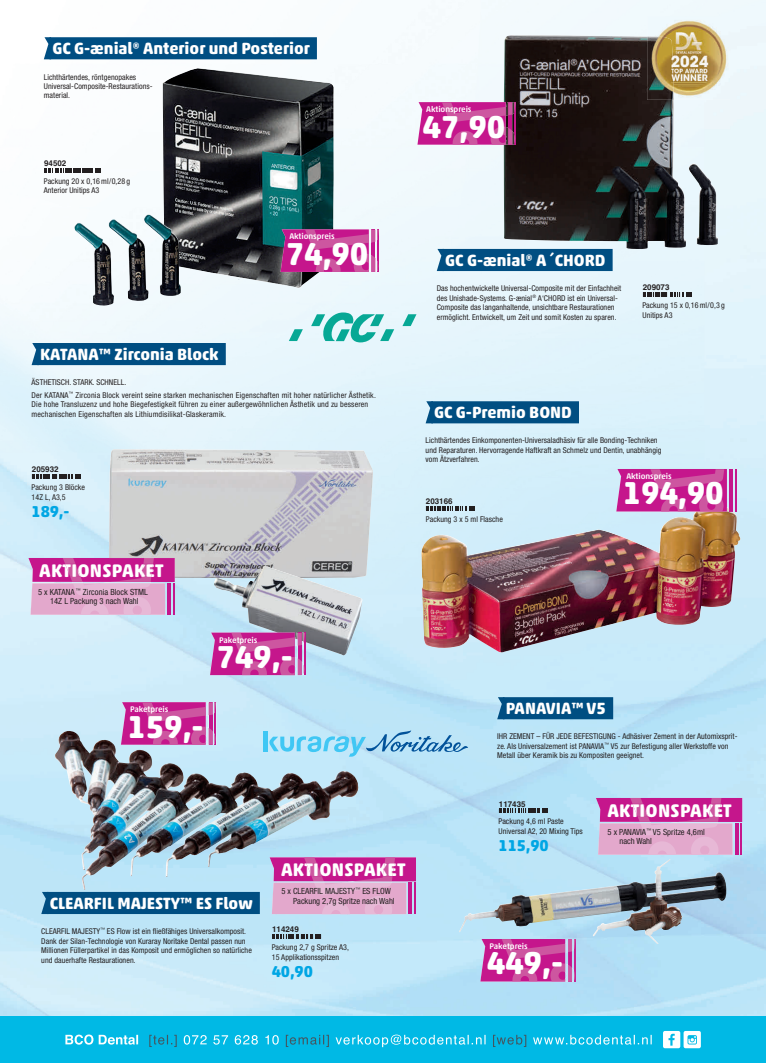
<style>
.page{position:relative;width:766px;height:1063px;background:#fff}
.page>*{position:absolute;margin:0;border:0;box-sizing:border-box;transform-origin:0 0}
.t1{font:700 32.2px "Akko Rounded Pro";letter-spacing:-.01em;color:#fff}
.t2{font:700 18.5px "Akko Rounded Pro";letter-spacing:.015em;color:#fff}
.t3{font:700 16.5px "Akko Rounded Pro";color:#fff}
.t4{font:700 16px "Akko Rounded Pro";color:#00a6e4}
.t5{font:condensed 8.5px/9.5px "Helvetica Neue LT Pro";color:#231f20}
.t6{font:500 8.3px "Akko Rounded Pro";letter-spacing:-.01em;color:#fff}
.t7{font:condensed 8px/9.5px "Helvetica Neue LT Pro";letter-spacing:.005em;color:#231f20}
.t8{font:700 8px "Helvetica";color:#231f20}
</style>
<div class="page">
<img style="left:0;top:59px;width:169px;height:393px">
<img style="left:704px;top:26px;width:61px;height:990px">
<img style="left:312px;top:97px;width:213px;height:355px">
<img style="left:668px;top:249px;width:36px;height:220px">
<img style="left:525px;top:249px;width:143px;height:258px">
<img style="left:0;top:452px;width:133px;height:564px">
<img style="left:133px;top:578px;width:143px;height:438px">
<img style="left:347px;top:594px;width:106px;height:422px">
<img style="left:561px;top:652px;width:143px;height:364px">
<img style="left:276px;top:655px;width:71px;height:361px">
<img style="left:453px;top:652px;width:108px;height:364px">
<svg style="left:402px;top:314px;width:14px;height:12px"></svg>
<svg style="left:311px;top:312px;width:83px;height:30px;background:#85d3ce"></svg>
<svg style="left:289px;top:329px;width:14px;height:12px"></svg>
<div style="left:442px;top:249px;width:170px;height:22px;background:#004e82"></div>
<svg style="left:436px;top:249px;width:6px;height:22px"></svg>
<img style="left:503px;top:35px;width:214px;height:214px">
<div style="left:431px;top:401px;width:148px;height:22px;background:#004e82"></div>
<svg style="left:425px;top:401px;width:8px;height:22px"></svg>
<img style="left:421px;top:507px;width:319px;height:145px">
<div style="left:49px;top:37px;width:268px;height:22px;background:#004e82"></div>
<svg style="left:44px;top:37px;width:7px;height:22px"></svg>
<img style="left:163px;top:68px;width:170px;height:220px">
<svg style="left:44px;top:168px;width:57px;height:4px"></svg>
<svg style="left:280px;top:229px;width:99px;height:44px;background:#c33796"></svg>
<svg style="left:426px;top:506px;width:49px;height:4px"></svg>
<svg style="left:642px;top:292px;width:49px;height:5px"></svg>
<hr style="left:729px;top:469px;width:4px;height:43px;background:#c5168c">
<hr style="left:735px;top:469px;width:2px;height:43px;background:#c5168c">
<svg style="left:616px;top:469px;width:116px;height:44px;background:#c73497"></svg>
<svg style="left:417px;top:102px;width:99px;height:44px;background:#c43593"></svg>
<img style="left:74px;top:214px;width:107px;height:92px">
<img style="left:647px;top:17px;width:82px;height:83px">
<img style="left:647px;top:37px;width:26px;height:63px">
<div style="left:502px;top:697px;width:111px;height:22px;background:#004e82"></div>
<svg style="left:497px;top:697px;width:6px;height:22px"></svg>
<img style="left:458px;top:860px;width:211px;height:76px">
<div style="left:47px;top:892px;width:213px;height:22px;background:#004e82"></div>
<svg style="left:41px;top:892px;width:6px;height:22px"></svg>
<img style="left:54px;top:732px;width:177px;height:158px">
<svg style="left:272px;top:934px;width:49px;height:5px"></svg>
<svg style="left:269px;top:857px;width:147px;height:58px;background:#d475b7"></svg>
<svg style="left:498px;top:808px;width:49px;height:5px"></svg>
<svg style="left:595px;top:798px;width:147px;height:58px;background:#d475b7"></svg>
<hr style="left:264px;top:731px;width:4px;height:20px;background:#40c7f4">
<svg style="left:269px;top:730px;width:199px;height:27px;background:#9ad3ee"></svg>
<svg style="left:121px;top:702px;width:95px;height:44px;background:#c83c9c"></svg>
<svg style="left:480px;top:939px;width:95px;height:44px;background:#c63e9d"></svg>
<img style="left:109px;top:449px;width:264px;height:129px">
<img style="left:214px;top:566px;width:148px;height:89px">
<div style="left:37px;top:343px;width:189px;height:22px;background:#004e82"></div>
<svg style="left:32px;top:343px;width:5px;height:22px"></svg>
<svg style="left:32px;top:474px;width:49px;height:5px"></svg>
<svg style="left:28px;top:558px;width:147px;height:58px;background:#d575b7"></svg>
<svg style="left:210px;top:633px;width:95px;height:43px;background:#c63b9b"></svg>
<div style="left:0;top:1016px;width:765px;height:47px;background:#00b9e5"></div>
<svg style="left:533px;top:1035px;width:118px;height:10px"></svg>
<svg style="left:493px;top:1035px;width:33px;height:12px"></svg>
<svg style="left:335px;top:1035px;width:150px;height:12px"></svg>
<svg style="left:286px;top:1035px;width:43px;height:12px"></svg>
<svg style="left:184px;top:1035px;width:95px;height:10px"></svg>
<svg style="left:149px;top:1035px;width:28px;height:12px"></svg>
<svg style="left:65px;top:1035px;width:73px;height:10px"></svg>
<svg style="left:663px;top:1031px;width:37px;height:17px"></svg>
<p class="t3" style="left:52px;top:38px;width:259px">GC G-ænial® Anterior und Posterior</p>
<p class="t7" style="left:44px;top:72px;width:110px">Lichthärtendes, röntgenopakes<br>Universal-Composite-Restaurations&shy;material.</p>
<p class="t8" style="left:44px;top:158px;width:24px">94502</p>
<p class="t7" style="left:44px;top:176px;width:88px">Packung 20 x 0,16ml / 0,28 g<br>Anterior Unitips A3</p>
<p class="t6" style="left:289px;top:231px;width:47px">Aktionspreis</p>
<p class="t1" style="left:285px;top:234px;width:84px">74,90</p>
<p class="t3" style="left:40px;top:344px;width:180px">KATANA™ Zirconia Block</p>
<p class="t7" style="left:32px;top:376px;width:346px;line-height:12.3px">ÄSTHETISCH. STARK. SCHNELL.<br>Der KATANA<sup>™</sup> Zirconia Block vereint seine starken mechanischen Eigenschaften mit hoher natürlicher Ästhetik.</p>
<p class="t7" style="left:32px;top:399px;width:338px">Die hohe Transluzenz und hohe Biegefestigkeit führen zu einer außergewöhnlichen Ästhetik und zu besseren mechanischen Eigenschaften als Lithiumdisilikat-Glaskeramik.</p>
<p class="t8" style="left:32px;top:465px;width:28px">205932</p>
<p class="t7" style="left:32px;top:483px;width:55px">Packung 3 Blöcke<br>14Z L, A3,5</p>
<p class="t4" style="left:32px;top:501px;width:39px">189,-</p>
<p class="t2" style="left:39px;top:559px;width:126px">AKTIONSPAKET</p>
<p class="t5" style="left:38px;top:587px;width:111px;text-align:center">5 x KATANA <sup>™</sup> Zirconia Block STML<br>14Z L Packung 3 nach Wahl</p>
<p class="t6" style="left:130px;top:704px;width:40px">Paketpreis</p>
<p class="t1" style="left:127px;top:707px;width:78px">159,-</p>
<p class="t6" style="left:219px;top:635px;width:40px">Paketpreis</p>
<p class="t1" style="left:216px;top:637px;width:78px">749,-</p>
<p class="t2" style="left:281px;top:858px;width:126px">AKTIONSPAKET</p>
<p class="t5" style="left:293px;top:886px;width:103px;text-indent:-12px">5 x CLEARFIL MAJESTY <sup>™</sup> ES FLOW<br>Packung 2,7g Spritze nach Wahl</p>
<p class="t3" style="left:50px;top:893px;width:204px">CLEARFIL MAJESTY™ ES Flow</p>
<p class="t7" style="left:41px;top:926px;width:212px">CLEARFIL MAJESTY<sup>™</sup> ES Flow ist ein fließfähiges Universalkomposit.<br>Dank der Silan-Technologie von Kuraray Noritake Dental passen nun Millionen Füllerpartikel in das Komposit und ermöglichen so natürliche und dauerhafte Restaurationen.</p>
<p class="t8" style="left:272px;top:925px;width:28px">114249</p>
<p class="t7" style="left:272px;top:943px;width:79px">Packung 2,7 g Spritze A3,<br>15 Applikationsspitzen</p>
<p class="t4" style="left:272px;top:961px;width:43px">40,90</p>
<p class="t6" style="left:426px;top:104px;width:47px">Aktionspreis</p>
<p class="t1" style="left:422px;top:107px;width:84px">47,90</p>
<p class="t3" style="left:445px;top:250px;width:162px">GC G-ænial® A´CHORD</p>
<p class="t7" style="left:436px;top:284px;width:186px">Das hochentwickelte Universal-Composite mit der Einfachheit des Unishade-Systems. G-ænial <sup>®</sup> A‘CHORD ist ein Universal-Composite das langanhaltende, unsichtbare Restaurationen ermöglicht. Entwickelt, um Zeit und somit Kosten zu sparen.</p>
<p class="t8" style="left:642px;top:283px;width:28px">209073</p>
<p class="t7" style="left:642px;top:301px;width:84px">Packung 15 x 0,16 ml / 0,3 g<br>Unitips A3</p>
<p class="t3" style="left:434px;top:402px;width:139px">GC G-Premio BOND</p>
<p class="t7" style="left:425px;top:436px;width:237px">Lichthärtendes Einkomponenten-Universaladhäsiv für alle Bonding-Techniken und Reparaturen. Hervorragende Haftkraft an Schmelz und Dentin, unabhängig vom Ätzverfahren.</p>
<p class="t8" style="left:426px;top:496px;width:28px">203166</p>
<p class="t7" style="left:426px;top:514px;width:78px">Packung 3 x 5 ml Flasche</p>
<p class="t6" style="left:626px;top:471px;width:47px">Aktionspreis</p>
<p class="t1" style="left:622px;top:473px;width:102px">194,90</p>
<p class="t3" style="left:505px;top:698px;width:102px">PANAVIA™ V5</p>
<p class="t7" style="left:497px;top:732px;width:242px">IHR ZEMENT – FÜR JEDE BEFESTIGUNG - Adhäsiver Zement in der Automixsprit&shy;ze. Als Universalzement ist PANAVIA <sup>™</sup> V5 zur Befestigung aller Werkstoffe von<br>Metall über Keramik bis zu Kompositen geeignet.</p>
<p class="t8" style="left:498px;top:799px;width:28px">117435</p>
<p class="t7" style="left:498px;top:817px;width:86px">Packung 4,6 ml Paste<br>Universal A2, 20 Mixing Tips</p>
<p class="t4" style="left:498px;top:835px;width:52px">115,90</p>
<p class="t2" style="left:607px;top:799px;width:126px">AKTIONSPAKET</p>
<p class="t5" style="left:619px;top:827px;width:87px;text-indent:-12px">5 x PANAVIA <sup>™</sup> V5 Spritze 4,6ml nach Wahl</p>
<p class="t6" style="left:489px;top:941px;width:40px">Paketpreis</p>
<p class="t1" style="left:487px;top:943px;width:78px">449,-</p>
</div>
